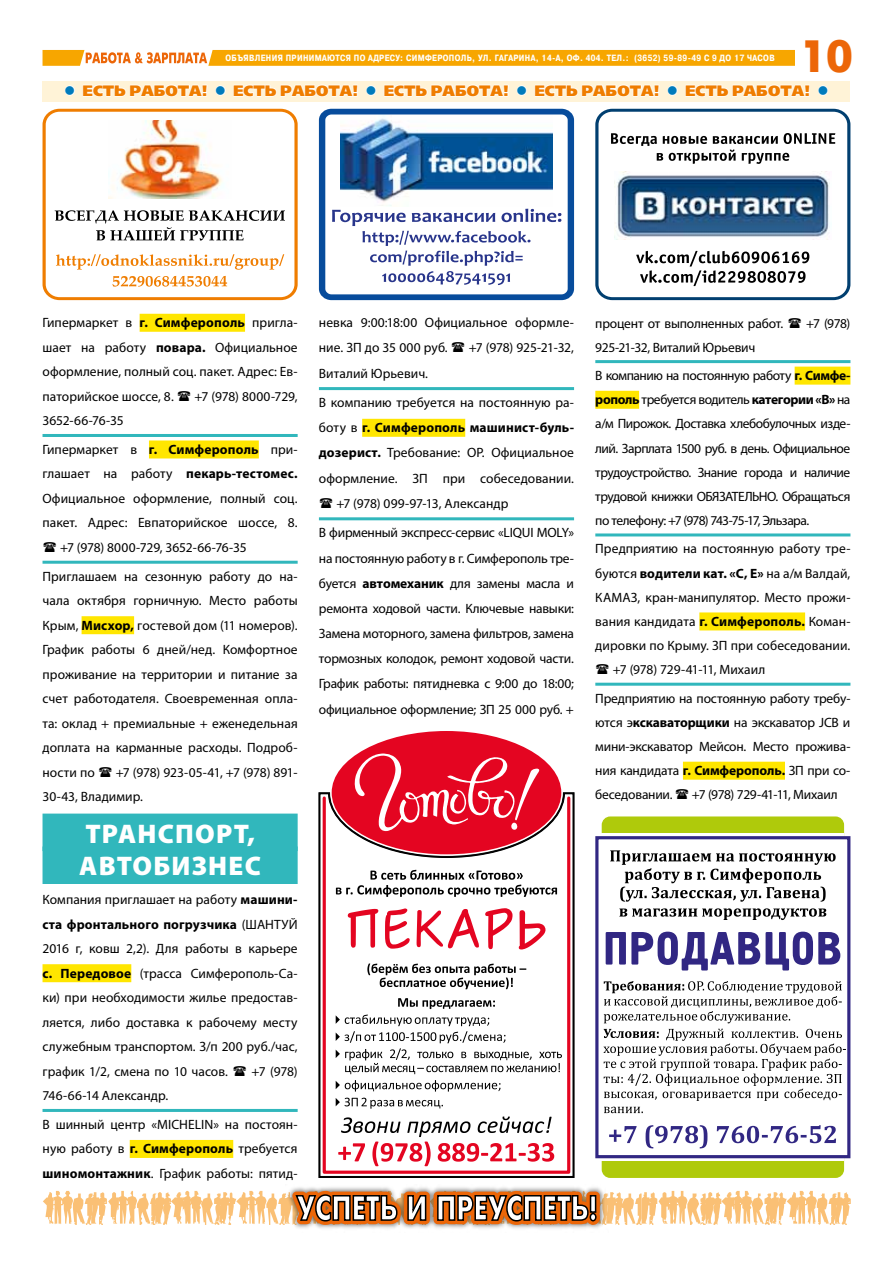
<style>
.page{position:relative;width:893px;height:1263px;background:#fff}
.page>*{position:absolute;margin:0;border:0;box-sizing:border-box;transform-origin:0 0}
.t1{font:45px "Futuris Extra CTT";color:#ec6608}
.t2{font:900 27px/32.8px "Myriad Pro";letter-spacing:.045em;color:#fff}
.t3{font:15px "Free Set Extra CTT";color:#ef7d00}
.t4{font:13.5px/24.5px "Myriad Pro";color:#000;text-align:justify}
.t5{font:700 13.5px "Myriad Pro";letter-spacing:.01em;color:#000}
.t6{font:13.5px/28.3px "Myriad Pro";letter-spacing:-.03em;color:#000}
.t7{font:13.5px "Myriad Pro";letter-spacing:-.025em;color:#000}
.t8{font:13.5px "Myriad Pro";letter-spacing:-.02em;color:#000}
.t9{font:700 9px "Pragmatica Cond C";letter-spacing:.04em;color:#fff}
.s1{color:#007bbc}
.s2{font-weight:700}
.s3{font-weight:400}
</style>
<div class="page">
<img style="left:290px;top:1187px;width:312px;height:42px">
<svg style="left:43px;top:1191px;width:808px;height:34px"></svg>
<svg style="left:43px;top:50px;width:751px;height:16px;background:#f7ad1f"></svg>
<div style="left:140px;top:314px;width:105px;height:18px;background:#ffe600"></div>
<hr style="left:43px;top:434px;width:255px;height:3px;background:#31b7bc">
<div style="left:149px;top:440px;width:110px;height:18px;background:#ffe600"></div>
<hr style="left:43px;top:561px;width:255px;height:3px;background:#31b7bc">
<div style="left:82px;top:616px;width:52px;height:18px;background:#ffe600"></div>
<div style="left:43px;top:813px;width:255px;height:38px;background:#31b7bc"></div>
<div style="left:43px;top:846px;width:255px;height:38px;background:#31b7bc"></div>
<div style="left:43px;top:964px;width:88px;height:18px;background:#ffe600"></div>
<hr style="left:43px;top:1109px;width:255px;height:3px;background:#31b7bc">
<div style="left:130px;top:1140px;width:103px;height:18px;background:#ffe600"></div>
<hr style="left:319px;top:387px;width:255px;height:3px;background:#31b7bc">
<div style="left:362px;top:419px;width:103px;height:18px;background:#ffe600"></div>
<hr style="left:319px;top:517px;width:255px;height:3px;background:#31b7bc">
<hr style="left:595px;top:360px;width:255px;height:3px;background:#31b7bc">
<div style="left:795px;top:367px;width:55px;height:18px;background:#ffe600"></div>
<div style="left:595px;top:391px;width:44px;height:18px;background:#ffe600"></div>
<hr style="left:595px;top:533px;width:255px;height:3px;background:#31b7bc">
<div style="left:699px;top:612px;width:106px;height:18px;background:#ffe600"></div>
<hr style="left:595px;top:683px;width:255px;height:3px;background:#31b7bc">
<div style="left:683px;top:762px;width:102px;height:18px;background:#ffe600"></div>
<div style="left:43px;top:81px;width:807px;height:21px;background:#fff3d7"></div>
<svg style="left:65px;top:85px;width:10px;height:11px"></svg>
<svg style="left:82px;top:84px;width:126px;height:13px"></svg>
<svg style="left:215px;top:84px;width:143px;height:13px"></svg>
<svg style="left:366px;top:85px;width:10px;height:11px"></svg>
<svg style="left:384px;top:84px;width:125px;height:13px"></svg>
<svg style="left:517px;top:85px;width:10px;height:11px"></svg>
<svg style="left:534px;top:84px;width:126px;height:13px"></svg>
<svg style="left:667px;top:85px;width:11px;height:11px"></svg>
<svg style="left:685px;top:84px;width:125px;height:13px"></svg>
<svg style="left:818px;top:85px;width:10px;height:11px"></svg>
<img style="left:340px;top:116px;width:213px;height:90px">
<svg style="left:332px;top:209px;width:229px;height:76px"></svg>
<div style="left:319px;top:109px;width:255px;height:191px;border:6px solid #074c9c;border-radius:9px"></div>
<div style="left:595px;top:109px;width:255px;height:191px;border:3px solid #013f70;border-radius:15px"></div>
<img style="left:614px;top:172px;width:216px;height:67px">
<svg style="left:611px;top:133px;width:46px;height:13px"></svg>
<svg style="left:663px;top:136px;width:44px;height:8px"></svg>
<svg style="left:713px;top:136px;width:65px;height:8px"></svg>
<svg style="left:784px;top:133px;width:51px;height:11px"></svg>
<svg style="left:657px;top:153px;width:6px;height:8px"></svg>
<svg style="left:669px;top:150px;width:67px;height:14px"></svg>
<svg style="left:742px;top:153px;width:47px;height:11px"></svg>
<svg style="left:636px;top:251px;width:173px;height:35px"></svg>
<div style="left:43px;top:109px;width:255px;height:191px;border:3px solid #ef7d00;border-radius:15px"></div>
<img style="left:108px;top:120px;width:114px;height:78px">
<svg style="left:55px;top:210px;width:230px;height:30px"></svg>
<svg style="left:56px;top:254px;width:228px;height:16px"></svg>
<svg style="left:112px;top:276px;width:115px;height:11px"></svg>
<svg style="left:602px;top:816px;width:242px;height:362px;background:#bad132"></svg>
<div style="left:595px;top:836px;width:255px;height:322px;background:#fff;border:3px solid #312783"></div>
<svg style="left:606px;top:1023px;width:230px;height:125px"></svg>
<svg style="left:604px;top:850px;width:238px;height:173px"></svg>
<svg style="left:603px;top:1029px;width:243px;height:84px"></svg>
<svg style="left:318px;top:792px;width:256px;height:386px"></svg>
<div style="left:323px;top:796px;width:247px;height:378px;border:3px solid #e40521"></div>
<div style="left:332px;top:731px;width:229px;height:123px;background:#e40521;border-radius:50%"></div>
<svg style="left:354px;top:753px;width:185px;height:78px"></svg>
<svg style="left:338px;top:1137px;width:207px;height:29px"></svg>
<svg style="left:336px;top:870px;width:226px;height:267px"></svg>
<svg style="left:438px;top:1143px;width:116px;height:19px"></svg>
<p class="t9" style="left:225px;top:53px;width:551px">объявления принимаются по адресу: симферополь, ул. гагарина, 14-а, оф. 404. тел.: (3652) 59-89-49 с 9 до 17 часов</p>
<h1 class="t1" style="left:799px;top:31px;width:55px">10</h1>
<p class="t3" style="left:64px;top:82px;width:30px"><span class="s1">●</span> ест</p>
<p class="t3" style="left:114px;top:82px;width:65px">ь работа</p>
<p class="t3" style="left:202px;top:82px;width:43px">! <span class="s1">●</span> ест</p>
<p class="t3" style="left:265px;top:82px;width:65px">ь работа</p>
<p class="t3" style="left:352px;top:82px;width:43px">! <span class="s1">●</span> ест</p>
<p class="t3" style="left:415px;top:82px;width:65px">ь работа</p>
<p class="t3" style="left:503px;top:82px;width:43px">! <span class="s1">●</span> ест</p>
<p class="t3" style="left:566px;top:82px;width:65px">ь работа</p>
<p class="t3" style="left:653px;top:82px;width:43px">! <span class="s1">●</span> ест</p>
<p class="t3" style="left:717px;top:82px;width:65px">ь работа</p>
<p class="t3" style="left:804px;top:82px;width:26px">! <span class="s1">●</span></p>
<p class="t4" style="left:43px;top:310px;width:257px">Гипермаркет в <span class="s2">г. Симферополь</span> пригла&shy;шает на работу <span class="s2">повара.</span> Официальное оформление, полный соц. пакет. Адрес: Ев&shy;паторийское шоссе, 8.</p>
<p class="t4" style="left:194px;top:384px;width:105px">+7 (978) 8000-729,</p>
<p class="t4" style="left:43px;top:406px;width:257px;line-height:28.8px">3652-66-76-35<br>Гипермаркет в <span class="s2">г. Симферополь</span> при-</p>
<p class="t5" style="left:43px;top:465px;width:257px"><span class="s3">глашает на работу</span> пекарь-тестомес.</p>
<p class="t4" style="left:43px;top:486px;width:257px">Официальное оформление, полный соц.</p>
<p class="t4" style="left:43px;top:510px;width:257px">пакет. Адрес: Евпаторийское шоссе, 8.</p>
<p class="t4" style="left:60px;top:535px;width:188px">+7 (978) 8000-729, 3652-66-76-35</p>
<p class="t4" style="left:43px;top:564px;width:257px">Приглашаем на сезонную работу до на&shy;чала октября горничную. Место работы Крым, <span class="s2">Мисхор,</span> гостевой дом (11 номеров).<br>График работы 6 дней/нед. Комфортное проживание на территории и питание за счет работодателя. Своевременная опла&shy;та: оклад + премиальные + еженедельная доплата на карманные расходы. Подроб&shy;ности по</p>
<p class="t4" style="left:43px;top:760px;width:257px;text-indent:73px">+7 (978) 923-05-41, +7 (978) 891-<br>30-43, Владимир.</p>
<h2 class="t2" style="left:79px;top:817px;width:182px">Транспорт, автобизнес</h2>
<p class="t4" style="left:43px;top:887px;width:257px">Компания приглашает на работу <span class="s2">машини&shy;ста фронтального погрузчика</span> (ШАНТУЙ 2016 г, ковш 2,2). Для работы в карьере <span class="s2">с. Передовое</span> (трасса Симферополь-Са&shy;ки) при необходимости жилье предостав&shy;ляется, либо доставка к рабочему месту служебным транспортом. З/п 200 руб./час, график 1/2, смена по 10 часов.</p>
<p class="t4" style="left:252px;top:1059px;width:47px">+7 (978)</p>
<p class="t4" style="left:43px;top:1081px;width:257px;line-height:28.8px">746-66-14 Александр.<br>В шинный центр «MICHELIN» на постоян-</p>
<p class="t4" style="left:43px;top:1136px;width:257px">ную работу в <span class="s2">г. Симферополь</span> требуется <span class="s2">шиномонтажник</span>. График работы: пятид-</p>
<p class="t4" style="left:319px;top:310px;width:257px;line-height:25.2px">невка 9:00:18:00 Официальное оформле&shy;ние. ЗП до 35 000 руб.</p>
<p class="t8" style="left:469px;top:340px;width:107px">+7 (978) 925-21-32,</p>
<p class="t4" style="left:319px;top:358px;width:257px;line-height:29.4px">Виталий Юрьевич.<br>В компанию требуется на постоянную ра-</p>
<p class="t5" style="left:319px;top:419px;width:257px"><span class="s3">боту в</span> г. Симферополь машинист-буль-</p>
<p class="t4" style="left:319px;top:440px;width:257px"><span class="s2">дозерист.</span> Требование: ОР. Официальное</p>
<p class="t4" style="left:319px;top:466px;width:257px">оформление. ЗП при собеседовании.</p>
<p class="t4" style="left:336px;top:491px;width:173px">+7 (978) 099-97-13, Александр</p>
<p class="t4" style="left:319px;top:520px;width:257px;line-height:25.2px">В фирменный экспресс-сервис «LIQUI MOLY» на постоянную работу в г. Симферополь тре&shy;буется <span class="s2">автомеханик</span> для замены масла и ремонта ходовой части. Ключевые навыки:<br>Замена моторного, замена фильтров, замена тормозных колодок, ремонт ходовой части.<br>График работы: пятидневка с 9:00 до 18:00; официальное оформление; ЗП 25 000 руб. +</p>
<p class="t4" style="left:595px;top:311px;width:189px">процент от выполненных работ.</p>
<p class="t4" style="left:806px;top:311px;width:46px">+7 (978)</p>
<p class="t6" style="left:595px;top:333px;width:257px">925-21-32, Виталий Юрьевич<br>В компанию на постоянную работу <span class="s2">г. Симфе-</span></p>
<p class="t4" style="left:595px;top:387px;width:257px"><span class="s2">рополь</span> требуется водитель <span class="s2">категории «В»</span> на а/м Пирожок. Доставка хлебобулочных изде&shy;лий. Зарплата 1500 руб. в день. Официальное трудоустройство. Знание города и наличие трудовой книжки ОБЯЗАТЕЛЬНО. Обращаться по телефону: +7 (978) 743-75-17, Эльзара.</p>
<p class="t4" style="left:595px;top:536px;width:257px">Предприятию на постоянную работу тре-</p>
<p class="t4" style="left:595px;top:561px;width:257px">буются <span class="s2">водители кат. «С, Е»</span> на а/м Валдай,</p>
<p class="t4" style="left:595px;top:585px;width:257px">КАМАЗ, кран-манипулятор. Место прожи-</p>
<p class="t4" style="left:595px;top:609px;width:257px">вания кандидата <span class="s2">г. Симферополь.</span> Коман-</p>
<p class="t4" style="left:595px;top:633px;width:257px">дировки по Крыму. ЗП при собеседовании.</p>
<p class="t4" style="left:613px;top:657px;width:154px">+7 (978) 729-41-11, Михаил</p>
<p class="t4" style="left:595px;top:686px;width:257px">Предприятию на постоянную работу требу&shy;ются э<span class="s2">кскаваторщики</span> на экскаватор JCB и мини-экскаватор Мейсон. Место прожива&shy;ния кандидата <span class="s2">г. Симферополь.</span> ЗП при со&shy;беседовании.</p>
<p class="t7" style="left:692px;top:786px;width:147px">+7 (978) 729-41-11, Михаил</p>
</div>
